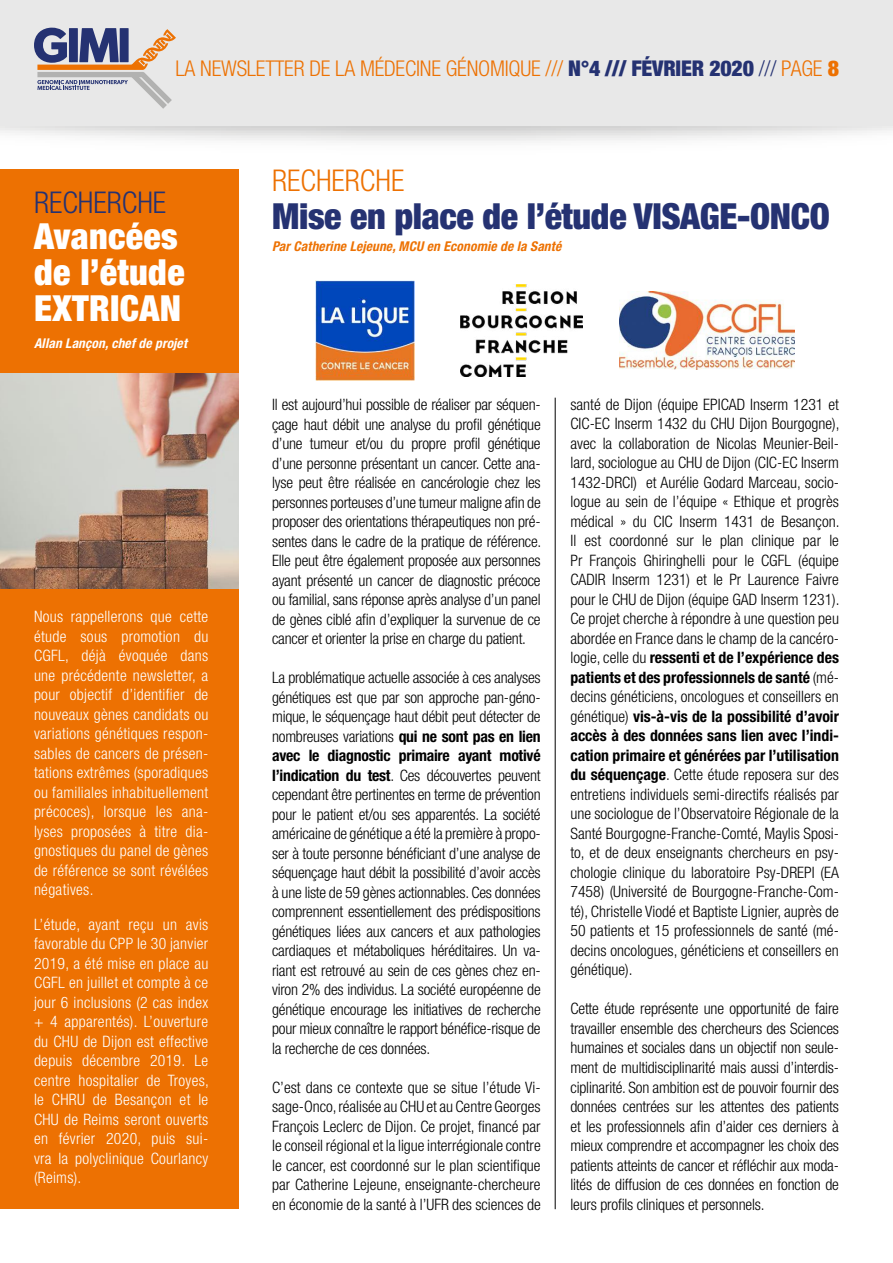
<style>
.page{position:relative;width:893px;height:1263px;background:#fff}
.page>*{position:absolute;margin:0;border:0;box-sizing:border-box;transform-origin:0 0}
.t1{font:900 condensed 36px "Helvetica Neue LT";letter-spacing:-.01em;color:#253272}
.t2{font:900 condensed 36px/36px "Helvetica Neue LT";letter-spacing:.01em;color:#fff}
.t3{font:300 condensed 30px "Helvetica Neue LT";color:#253272}
.t4{font:300 condensed 30px "Helvetica Neue LT";color:#ed7102}
.t5{font:300 condensed 21.75px "Helvetica Neue LT";letter-spacing:-.01em;color:#ed7102}
.t6{font:300 condensed 15.75px/19.5px "Helvetica Neue LT";letter-spacing:-.01em;color:#000;text-align:justify}
.t7{font:300 condensed 15.75px/19.5px "Helvetica Neue LT";letter-spacing:.02em;color:#fff;text-align:justify}
.t8{font:italic 700 condensed 13.5px "Helvetica Neue LT";letter-spacing:.01em;color:#ed7102}
.t9{font:italic 700 condensed 13.5px "Helvetica Neue LT";letter-spacing:.01em;color:#fff}
.s1{font-weight:900;color:#253272}
.s2{color:#253272}
.s3{font-weight:900}
.s4{font-weight:700}
</style>
<div class="page">
<div style="left:0;top:0;width:893px;height:125px;background:#e8e8e8"></div>
<svg style="left:34px;top:28px;width:142px;height:81px"></svg>
<div style="left:0;top:170px;width:238px;height:1039px;background:#ed7102"></div>
<hr style="left:555px;top:398px;width:1px;height:811px;background:#000">
<img style="left:315px;top:281px;width:100px;height:99px">
<img style="left:461px;top:284px;width:122px;height:93px">
<img style="left:619px;top:291px;width:176px;height:79px">
<img style="left:0;top:374px;width:238px;height:215px">
<h3 class="t5" style="left:176px;top:56px;width:665px">LA NEWSLETTER DE LA MÉDECINE GÉNOMIQUE /// <span class="s1">N°4 /// FÉVRIER 2020</span> <span class="s2">///</span> PAGE <span class="s3">8</span></h3>
<h2 class="t3" style="left:34px;top:185px;width:134px">RECHERCHE</h2>
<h1 class="t2" style="left:34px;top:218px;width:152px">Avancées de l’étude<br>EXTRICAN</h1>
<p class="t9" style="left:34px;top:335px;width:155px">Allan Lançon, chef de projet</p>
<p class="t7" style="left:34px;top:607px;width:176px">Nous rappellerons que cette étude sous promotion du CGFL, déjà évoquée dans une précédente newsletter, a pour objectif d’identifier de nouveaux gènes candidats ou variations génétiques respon&shy;sables de cancers de présen&shy;tations extrêmes (sporadiques ou familiales inhabituellement précoces), lorsque les ana&shy;lyses proposées à titre dia&shy;gnostiques du panel de gènes de référence se sont révélées négatives.</p>
<p class="t7" style="left:34px;top:914px;width:176px">L’étude, ayant reçu un avis favorable du CPP le 30 janvier 2019, a été mise en place au CGFL en juillet et compte à ce jour 6 inclusions (2 cas index + 4 apparentés). L’ouverture du CHU de Dijon est effective depuis décembre 2019. Le centre hospitalier de Troyes, le CHRU de Besançon et le CHU de Reims seront ouverts en février 2020, puis sui&shy;vra la polyclinique Courlancy (Reims).</p>
<h2 class="t4" style="left:272px;top:163px;width:134px">RECHERCHE</h2>
<h1 class="t1" style="left:272px;top:194px;width:559px">Mise en place de l’étude VISAGE-ONCO</h1>
<p class="t8" style="left:272px;top:238px;width:291px">Par Catherine Lejeune, MCU en Economie de la Santé</p>
<p class="t6" style="left:272px;top:395px;width:271px">Il est aujourd’hui possible de réaliser par séquen&shy;çage haut débit une analyse du profil génétique d’une tumeur et/ou du propre profil génétique d’une personne présentant un cancer. Cette ana&shy;lyse peut être réalisée en cancérologie chez les personnes porteuses d’une tumeur maligne afin de proposer des orientations thérapeutiques non pré&shy;sentes dans le cadre de la pratique de référence.<br>Elle peut être également proposée aux personnes ayant présenté un cancer de diagnostic précoce ou familial, sans réponse après analyse d’un panel de gènes ciblé afin d’expliquer la survenue de ce cancer et orienter la prise en charge du patient.</p>
<p class="t6" style="left:272px;top:668px;width:270px">La problématique actuelle associée à ces analyses génétiques est que par son approche pan-géno&shy;mique, le séquençage haut débit peut détecter de nombreuses variations <span class="s4">qui ne sont pas en lien avec le diagnostic primaire ayant motivé l’indication du test</span>. Ces découvertes peuvent cependant être pertinentes en terme de prévention pour le patient et/ou ses apparentés. La société américaine de génétique a été la première à propo&shy;ser à toute personne bénéficiant d’une analyse de séquençage haut débit la possibilité d’avoir accès à une liste de 59 gènes actionnables. Ces données comprennent essentiellement des prédispositions génétiques liées aux cancers et aux pathologies cardiaques et métaboliques héréditaires. Un va&shy;riant est retrouvé au sein de ces gènes chez en&shy;viron 2% des individus. La société européenne de génétique encourage les initiatives de recherche pour mieux connaître le rapport bénéfice-risque de la recherche de ces données.</p>
<p class="t6" style="left:272px;top:1077px;width:270px">C’est dans ce contexte que se situe l’étude Vi&shy;sage-Onco, réalisée au CHU et au Centre Georges François Leclerc de Dijon. Ce projet, financé par le conseil régional et la ligue interrégionale contre le cancer, est coordonné sur le plan scientifique par Catherine Lejeune, enseignante-chercheure en économie de la santé à l’UFR des sciences de</p>
<p class="t6" style="left:570px;top:395px;width:271px">santé de Dijon (équipe EPICAD Inserm 1231 et CIC-EC Inserm 1432 du CHU Dijon Bourgogne), avec la collaboration de Nicolas Meunier-Beil&shy;lard, sociologue au CHU de Dijon (CIC-EC Inserm 1432-DRCI) et Aurélie Godard Marceau, socio&shy;logue au sein de l’équipe « Ethique et progrès médical » du CIC Inserm 1431 de Besançon.<br>Il est coordonné sur le plan clinique par le Pr François Ghiringhelli pour le CGFL (équipe CADIR Inserm 1231) et le Pr Laurence Faivre pour le CHU de Dijon (équipe GAD Inserm 1231).<br>Ce projet cherche à répondre à une question peu abordée en France dans le champ de la cancéro&shy;logie, celle du <span class="s4">ressenti et de l’expérience des patients et des professionnels de santé</span> (mé&shy;decins généticiens, oncologues et conseillers en génétique) <span class="s4">vis-à-vis de la possibilité d’avoir accès à des données sans lien avec l’indi&shy;cation primaire et générées par l’utilisation du séquençage</span>. Cette étude reposera sur des entretiens individuels semi-directifs réalisés par une sociologue de l’Observatoire Régionale de la Santé Bourgogne-Franche-Comté, Maylis Sposi&shy;to, et de deux enseignants chercheurs en psy&shy;chologie clinique du laboratoire Psy-DREPI (EA 7458) (Université de Bourgogne-Franche-Com&shy;té), Christelle Viodé et Baptiste Lignier, auprès de 50 patients et 15 professionnels de santé (mé&shy;decins oncologues, généticiens et conseillers en génétique).</p>
<p class="t6" style="left:570px;top:999px;width:270px">Cette étude représente une opportunité de faire travailler ensemble des chercheurs des Sciences humaines et sociales dans un objectif non seule&shy;ment de multidisciplinarité mais aussi d’interdis&shy;ciplinarité. Son ambition est de pouvoir fournir des données centrées sur les attentes des patients et les professionnels afin d’aider ces derniers à mieux comprendre et accompagner les choix des patients atteints de cancer et réfléchir aux moda&shy;lités de diffusion de ces données en fonction de leurs profils cliniques et personnels.</p>
</div>
